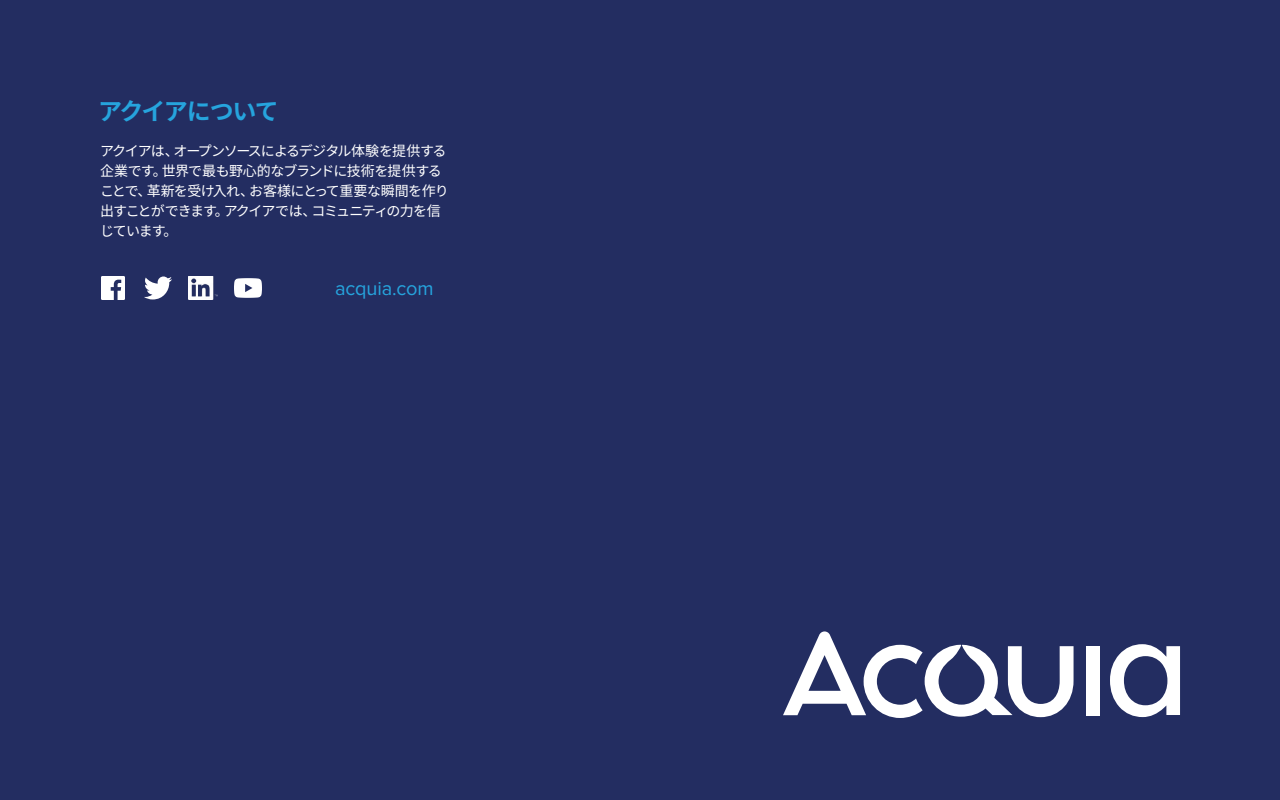
<style>
.page{position:relative;width:1280px;height:800px;background:#232d61}
.page>*{position:absolute;margin:0;border:0;box-sizing:border-box;transform-origin:0 0}
.t1{font:700 24px "Noto Sans CJ Kjp";letter-spacing:-.065em;color:#26a4dd}
.t2{font:20px "Proxima Nova";letter-spacing:-.005em;color:#26a4dd}
.t3{font:14px/20px "Noto Sans CJ Kjp";letter-spacing:-.06em;color:#fff}
</style>
<div class="page">
<div style="left:1086px;top:646px;width:14px;height:69px;background:#fff"></div>
<svg style="left:783px;top:631px;width:291px;height:87px"></svg>
<svg style="left:1110px;top:644px;width:70px;height:73px"></svg>
<svg style="left:101px;top:276px;width:24px;height:24px"></svg>
<svg style="left:144px;top:276px;width:28px;height:24px"></svg>
<img style="left:189px;top:276px;width:28px;height:24px">
<svg style="left:234px;top:278px;width:28px;height:20px"></svg>
<h1 class="t1" style="left:98px;top:98px;width:182px">アクイアについて</h1>
<p class="t3" style="left:100px;top:141px;width:350px">アクイアは、オープンソースによるデジタル体験を提供する企業です。世界で最も野心的なブランドに技術を提供することで、革新を受け入れ、お客様にとって重要な瞬間を作り出すことができます。アクイアでは、コミュニティの力を信じています。</p>
<h2 class="t2" style="left:335px;top:277px;width:100px">acquia.com</h2>
</div>
